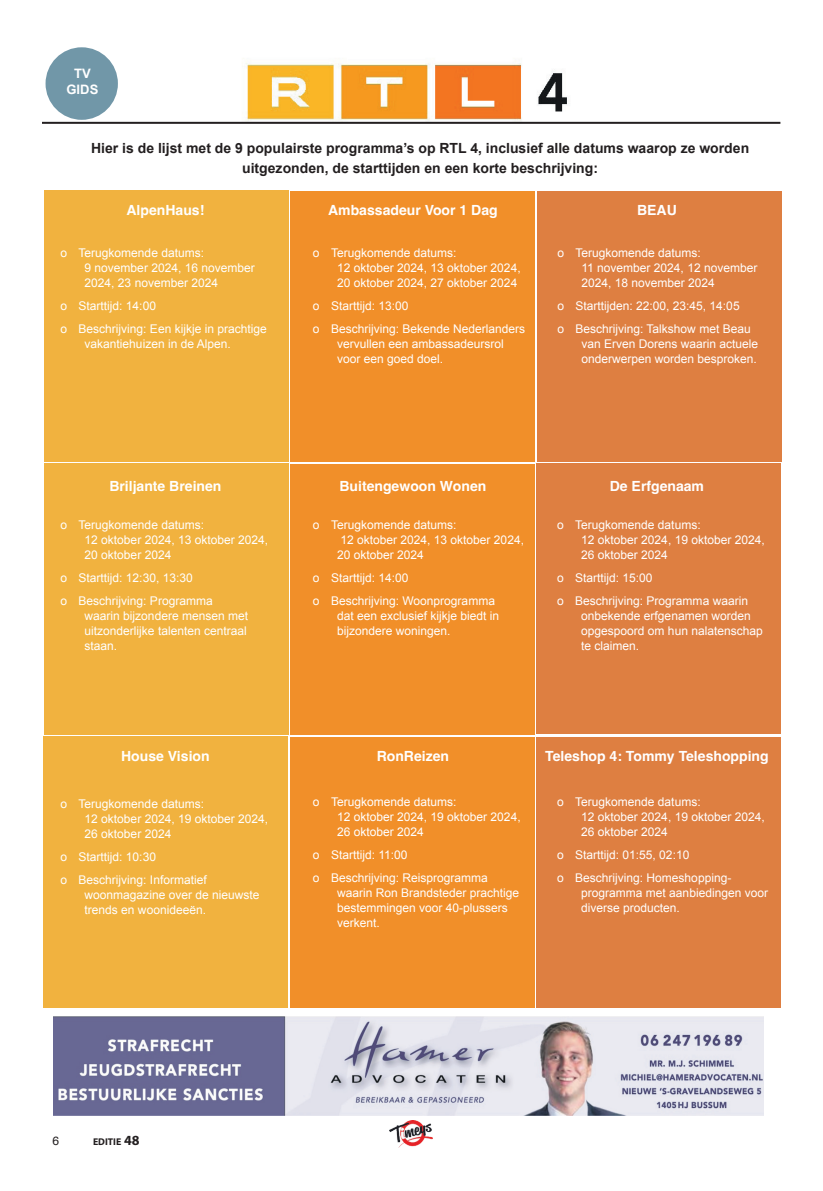
<style>
.page{position:relative;width:823px;height:1191px;background:#fff}
.page>*{position:absolute;margin:0;border:0;box-sizing:border-box;transform-origin:0 0}
.Voorblad_14_pt_canela_1e_letter_groot{font:700 14px/20px "Arial";color:#231f20;text-align:center}
.t1{font:700 14px "Helvetica";color:#fff}
.Voorblad_14_pt_canela_1e_letter_groot-2{font:700 13px "Arial";color:#fff}
.t2{font:12px/15px "Arial";color:#fff}
.t3{font:12px "Helvetica";color:#231f20}
.t4{font:700 9.8px "Myriad Pro";color:#231f20}
.s1{font-size:14px}
</style>
<div class="page">
<img style="left:53px;top:1016px;width:710px;height:99px">
<img style="left:389px;top:1120px;width:43px;height:27px">
<div style="left:290px;top:190px;width:244px;height:271px;background:#f18f29"></div>
<div style="left:536px;top:190px;width:244px;height:271px;background:#de7f41"></div>
<div style="left:536px;top:463px;width:244px;height:271px;background:#de7f41"></div>
<div style="left:536px;top:737px;width:244px;height:271px;background:#de7f41"></div>
<div style="left:290px;top:463px;width:244px;height:271px;background:#f18f29"></div>
<div style="left:290px;top:736px;width:243px;height:271px;background:#f18f29"></div>
<img style="left:232px;top:61px;width:369px;height:61px">
<div style="left:44px;top:190px;width:244px;height:271px;background:#f1b23f"></div>
<div style="left:44px;top:463px;width:244px;height:271px;background:#f1b23f"></div>
<div style="left:44px;top:736px;width:244px;height:271px;background:#f1b23f"></div>
<hr style="left:42px;top:122px;width:738px;height:2px;background:#231f20">
<div style="left:45px;top:47px;width:73px;height:73px;background:#7197a8;border-radius:50%"></div>
<p class="Voorblad_14_pt_canela_1e_letter_groot-2" style="left:74px;top:65px;width:18px">TV</p>
<p class="Voorblad_14_pt_canela_1e_letter_groot-2" style="left:66px;top:81px;width:33px">GIDS</p>
<p class="Voorblad_14_pt_canela_1e_letter_groot" style="left:91px;top:139px;width:659px">Hier is de lijst met de 9 populairste programma’s op RTL 4, inclusief alle datums waarop ze worden uitgezonden, de starttijden en een korte beschrijving:</p>
<p class="t1" style="left:126px;top:201px;width:79px">AlpenHaus!</p>
<p class="t2" style="left:84px;top:245px;width:172px;text-indent:-24px">o Terugkomende datums:<br>9 november 2024, 16 november<br>2024, 23 november 2024</p>
<p class="t2" style="left:60px;top:298px;width:97px">o Starttijd: 14:00</p>
<p class="t2" style="left:84px;top:321px;width:184px;text-indent:-24px">o Beschrijving: Een kijkje in prachtige vakantiehuizen in de Alpen.</p>
<p class="t1" style="left:109px;top:477px;width:114px">Briljante Breinen</p>
<p class="t2" style="left:84px;top:517px;width:185px;text-indent:-24px">o Terugkomende datums:<br>12 oktober 2024, 13 oktober 2024,<br>20 oktober 2024</p>
<p class="t2" style="left:60px;top:570px;width:134px">o Starttijd: 12:30, 13:30</p>
<p class="t2" style="left:84px;top:593px;width:165px;text-indent:-24px">o Beschrijving: Programma waarin bijzondere mensen met uitzonderlijke talenten centraal staan.</p>
<p class="t1" style="left:121px;top:747px;width:90px">House Vision</p>
<p class="t2" style="left:84px;top:797px;width:185px;text-indent:-24px">o Terugkomende datums:<br>12 oktober 2024, 19 oktober 2024,<br>26 oktober 2024</p>
<p class="t2" style="left:60px;top:850px;width:97px">o Starttijd: 10:30</p>
<p class="t2" style="left:84px;top:873px;width:176px;text-indent:-24px">o Beschrijving: Informatief woonmagazine over de nieuwste trends en woonideeën.</p>
<p class="t1" style="left:328px;top:201px;width:171px">Ambassadeur Voor 1 Dag</p>
<p class="t2" style="left:337px;top:246px;width:185px;text-indent:-24px">o Terugkomende datums:<br>12 oktober 2024, 13 oktober 2024,<br>20 oktober 2024, 27 oktober 2024</p>
<p class="t2" style="left:313px;top:299px;width:97px">o Starttijd: 13:00</p>
<p class="t2" style="left:337px;top:322px;width:190px;text-indent:-24px">o Beschrijving: Bekende Nederlanders vervullen een ambassadeursrol voor een goed doel.</p>
<p class="t1" style="left:636px;top:201px;width:41px">BEAU</p>
<p class="t2" style="left:581px;top:246px;width:177px;text-indent:-24px">o Terugkomende datums:<br>11 november 2024, 12 november<br>2024, 18 november 2024</p>
<p class="t2" style="left:557px;top:299px;width:184px">o Starttijden: 22:00, 23:45, 14:05</p>
<p class="t2" style="left:581px;top:322px;width:178px;text-indent:-24px">o Beschrijving: Talkshow met Beau van Erven Dorens waarin actuele onderwerpen worden besproken.</p>
<p class="t1" style="left:339px;top:477px;width:148px">Buitengewoon Wonen</p>
<p class="t2" style="left:337px;top:517px;width:188px;text-indent:-24px">o Terugkomende datums:<br>12 oktober 2024, 13 oktober 2024,<br>20 oktober 2024</p>
<p class="t2" style="left:313px;top:570px;width:97px">o Starttijd: 14:00</p>
<p class="t2" style="left:337px;top:593px;width:164px;text-indent:-24px">o Beschrijving: Woonprogramma dat een exclusief kijkje biedt in bijzondere woningen.</p>
<p class="t1" style="left:609px;top:477px;width:96px">De Erfgenaam</p>
<p class="t2" style="left:581px;top:517px;width:185px;text-indent:-24px">o Terugkomende datums:<br>12 oktober 2024, 19 oktober 2024,<br>26 oktober 2024</p>
<p class="t2" style="left:557px;top:570px;width:97px">o Starttijd: 15:00</p>
<p class="t2" style="left:581px;top:593px;width:183px;text-indent:-24px">o Beschrijving: Programma waarin onbekende erfgenamen worden opgespoord om hun nalatenschap te claimen.</p>
<p class="t1" style="left:376px;top:747px;width:74px">RonReizen</p>
<p class="t2" style="left:337px;top:794px;width:185px;text-indent:-24px">o Terugkomende datums:<br>12 oktober 2024, 19 oktober 2024,<br>26 oktober 2024</p>
<p class="t2" style="left:313px;top:847px;width:96px">o Starttijd: 11:00</p>
<p class="t2" style="left:337px;top:870px;width:184px;text-indent:-24px">o Beschrijving: Reisprogramma waarin Ron Brandsteder prachtige bestemmingen voor 40-plussers verkent.</p>
<p class="t1" style="left:545px;top:747px;width:225px">Teleshop 4: Tommy Teleshopping</p>
<p class="t2" style="left:581px;top:794px;width:185px;text-indent:-24px">o Terugkomende datums:<br>12 oktober 2024, 19 oktober 2024,<br>26 oktober 2024</p>
<p class="t2" style="left:557px;top:847px;width:134px">o Starttijd: 01:55, 02:10</p>
<p class="t2" style="left:581px;top:870px;width:188px;text-indent:-24px">o Beschrijving: Homeshopping&shy;programma met aanbiedingen voor diverse producten.</p>
<p class="t3" style="left:52px;top:1131px;width:8px">6</p>
<p class="t4" style="left:93px;top:1135px;width:48px">editie <span class="s1">48</span></p>
</div>
